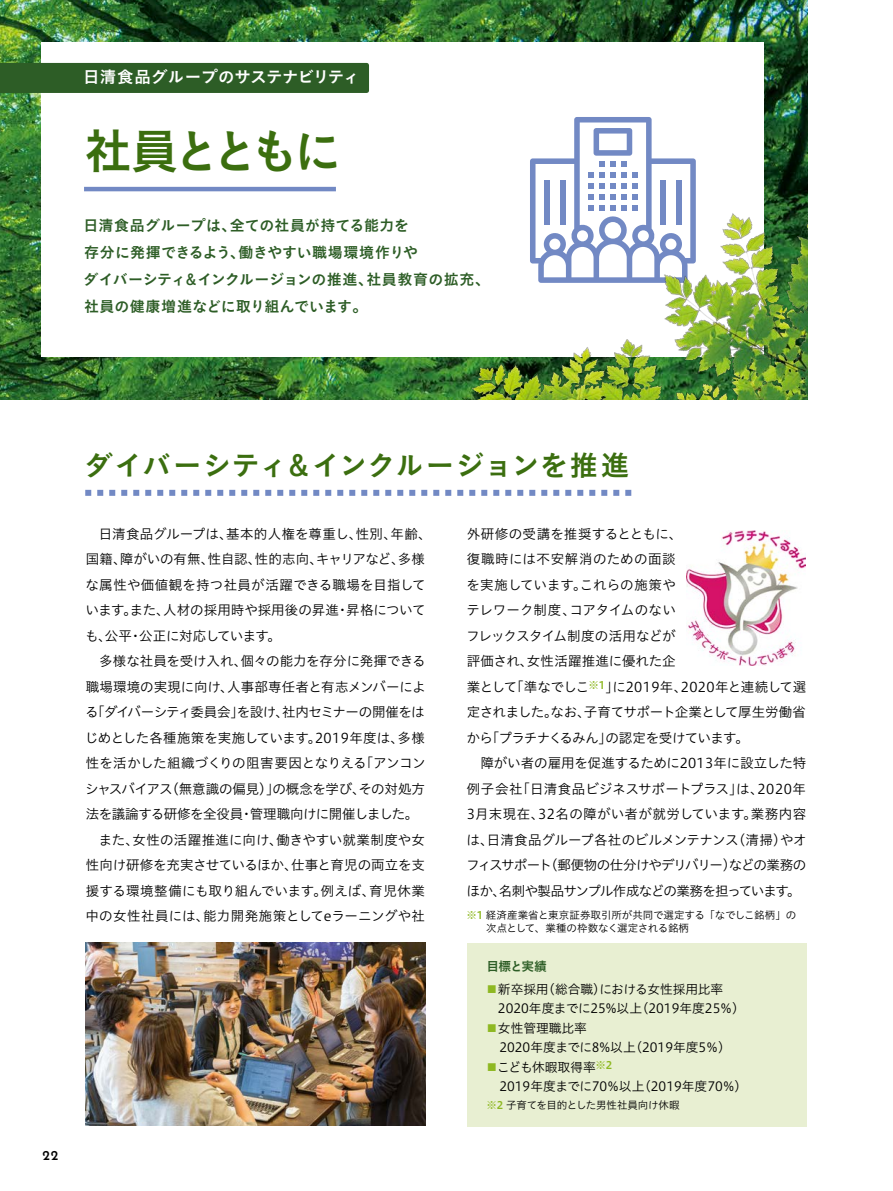
<style>
.page{position:relative;width:893px;height:1191px;background:#fff}
.page>*{position:absolute;margin:0;border:0;box-sizing:border-box;transform-origin:0 0}
.t1{font:48px "Koburina Go Std W6";letter-spacing:-.12em;color:#3b6e0f}
.t2{font:28.5px "Koburina Go Std W6";letter-spacing:.005em;color:#3b6e0f}
.t3{font:16.5px "Koburina Go Std W6";letter-spacing:-.005em;color:#fff}
.t4{font:15px/27px "Koburina Go Std W6";letter-spacing:.005em;color:#2d5d26}
.t5{font:13.5px/25.5px "Hiragino UD Sans Std W3";letter-spacing:-.015em;color:#000}
.t6{font:13.5px/25.5px "Hiragino UD Sans Std W3";letter-spacing:.005em;color:#000}
.t7{font:13.5px "Hiragino UD Sans Std W3";letter-spacing:-.035em;color:#000}
.t8{font:13.5px "Hiragino UD Sans Std W3";letter-spacing:.015em;color:#000}
.t9{font:13.5px "Hiragino UD Sans Std W3";letter-spacing:.01em;color:#000}
.t10{font:600 13.5px "Josefin Sans";color:#000}
.t11{font:12.75px/19.5px "Hiragino UD Sans Std W3";color:#000}
.t12{font:12.75px "Koburina Go Std W6";letter-spacing:-.07em;color:#2d5d26}
.t13{font:10.5px/13.5px "Hiragino UD Sans Std W3";letter-spacing:-.015em;color:#000}
.s1{font-family:"Hiragino UD Sans Std W6";color:#8eb822}
.s2{font-family:"Koburina Go Std W6";font-size:10.2px;color:#8eb822}
</style>
<div class="page">
<img style="left:0;top:0;width:808px;height:400px">
<svg style="left:85px;top:490px;width:547px;height:6px"></svg>
<div style="left:467px;top:942px;width:339px;height:184px;background:#e8efd2"></div>
<img style="left:686px;top:530px;width:119px;height:135px">
<div style="left:41px;top:43px;width:723px;height:314px;background:#fff"></div>
<svg style="left:574px;top:117px;width:78px;height:12px"></svg>
<hr style="left:84px;top:187px;width:252px;height:4px;background:#7289c4">
<div style="left:0;top:63px;width:369px;height:30px;background:#2d5d26"></div>
<img style="left:86px;top:942px;width:340px;height:183px">
<img style="left:448px;top:129px;width:360px;height:271px">
<p class="t3" style="left:83px;top:64px;width:278px">日清食品グループのサステナビリティ</p>
<h1 class="t1" style="left:84px;top:114px;width:259px">社員とともに</h1>
<p class="t4" style="left:83px;top:212px;width:408px">日清食品グループは、全ての社員が持てる能力を<br>存分に発揮できるよう、働きやすい職場環境作りや<br>ダイバーシティ＆インクルージョンの推進、社員教育の拡充、社員の健康増進などに取り組んでいます。</p>
<p class="t10" style="left:43px;top:1143px;width:17px">22</p>
<h2 class="t2" style="left:84px;top:443px;width:547px">ダイバーシティ＆インクルージョンを推進</h2>
<p class="t6" style="left:85px;top:520px;width:348px;text-indent:14px">日清食品グループは、基本的人権を尊重し、性別、年齢、国籍、障がいの有無、性自認、性的志向、キャリアなど、多様な属性や価値観を持つ社員が活躍できる職場を目指しています。また、人材の採用時や採用後の昇進・昇格についても、公平・公正に対応しています。</p>
<p class="t5" style="left:99px;top:647px;width:328px">多様な社員を受け入れ、個々の能力を存分に発揮できる</p>
<p class="t5" style="left:86px;top:673px;width:341px">職場環境の実現に向け、人事部専任者と有志メンバーによ</p>
<p class="t7" style="left:85px;top:702px;width:341px">る「ダイバーシティ委員会」を設け、社内セミナーの開催をは</p>
<p class="t5" style="left:85px;top:724px;width:342px">じめとした各種施策を実施しています。2019年度は、多様</p>
<p class="t5" style="left:86px;top:749px;width:341px">性を活かした組織づくりの阻害要因となりえる「アンコン</p>
<p class="t5" style="left:85px;top:775px;width:341px">シャスバイアス(無意識の偏見)」の概念を学び、その対処方</p>
<p class="t7" style="left:86px;top:804px;width:334px">法を議論する研修を全役員・管理職向けに開催しました。</p>
<p class="t9" style="left:99px;top:829px;width:328px">また、女性の活躍推進に向け、働きやすい就業制度や女</p>
<p class="t5" style="left:86px;top:851px;width:341px">性向け研修を充実させているほか、仕事と育児の両立を支</p>
<p class="t5" style="left:86px;top:877px;width:341px">援する環境整備にも取り組んでいます。例えば、育児休業</p>
<p class="t8" style="left:86px;top:906px;width:341px">中の女性社員には、能力開発施策としてeラーニングや社</p>
<p class="t5" style="left:466px;top:520px;width:342px">外研修の受講を推奨するとともに、<br>復職時には不安解消のための面談<br>を実施しています。これらの施策や<br>テレワーク制度、コアタイムのない<br>フレックスタイム制度の活用などが<br>評価され、女性活躍推進に優れた企<br>業として「準なでしこ<sup>※1</sup>」に2019年、2020年と連続して選定されました。なお、子育てサポート企業として厚生労働省から「プラチナくるみん」の認定を受けています。</p>
<p class="t5" style="left:466px;top:749px;width:342px;text-align:justify;text-indent:14px">障がい者の雇用を促進するために2013年に設立した特例子会社「日清食品ビジネスサポートプラス」は、2020年3月末現在、32名の障がい者が就労しています。業務内容は、日清食品グループ各社のビルメンテナンス（清掃）やオフィスサポート（郵便物の仕分けやデリバリー）などの業務のほか、名刺や製品サンプル作成などの業務を担っています。</p>
<p class="t13" style="left:486px;top:907px;width:312px;text-indent:-20px"><span class="s1">※1</span> 経済産業省と東京証券取引所が共同で選定する「なでしこ銘柄」の次点として、業種の枠数なく選定される銘柄</p>
<p class="t12" style="left:486px;top:956px;width:62px">目標と実績</p>
<p class="t11" style="left:498px;top:978px;width:249px;text-indent:-11px"><span class="s2">■</span>新卒採用（総合職）における女性採用比率<br>2020年度までに25%以上（2019年度25％）</p>
<p class="t11" style="left:499px;top:1017px;width:233px;text-indent:-13px"><span class="s2">■</span>女性管理職比率<br>2020年度までに8%以上（2019年度5％）</p>
<p class="t11" style="left:499px;top:1056px;width:249px;text-indent:-13px"><span class="s2">■</span>こども休暇取得率<sup>※2<br></sup>2019年度までに70％以上（2019年度70％）</p>
<p class="t13" style="left:487px;top:1097px;width:195px"><span class="s1">※2</span> 子育てを目的とした男性社員向け休暇</p>
</div>
